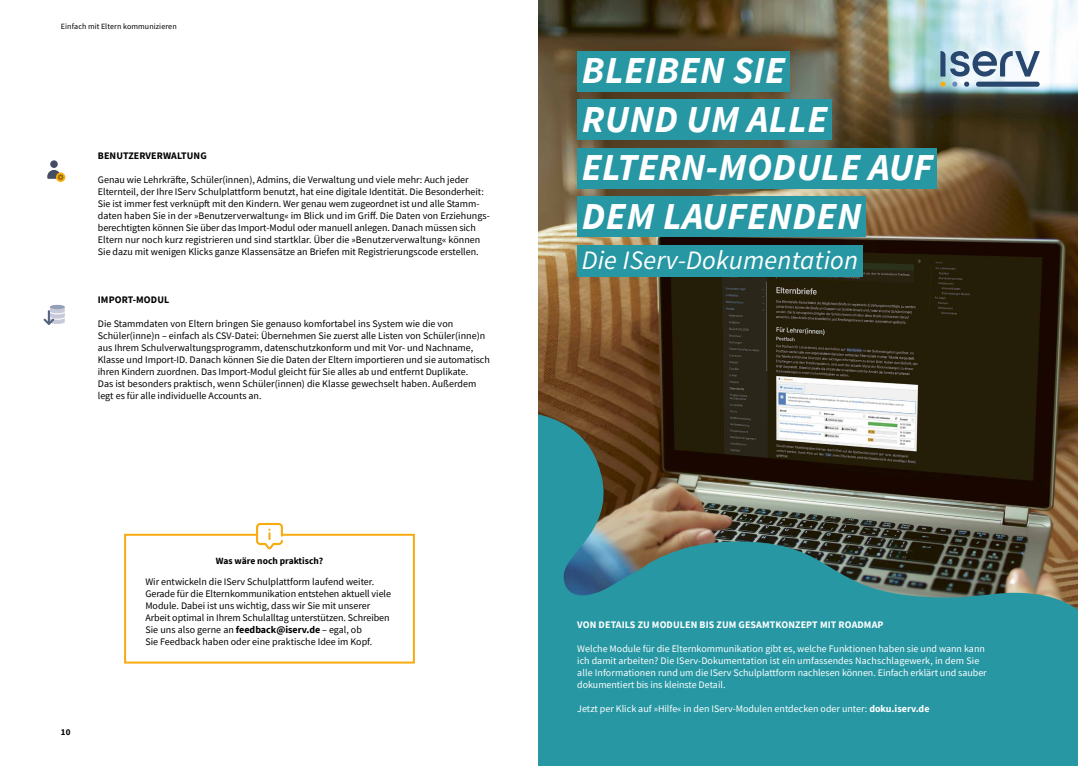
<style>
.page{position:relative;width:1078px;height:766px;background:#fff}
.page>*{position:absolute;margin:0;border:0;box-sizing:border-box;transform-origin:0 0}
.t1{font:italic 700 38px/48.5px "Source Sans Pro";letter-spacing:.01em;color:#fff}
.t2{font:italic 26.6px "Source Sans Pro";letter-spacing:.01em;color:#fff}
.t3{font:10px/12px "Source Sans Pro";color:#000}
.t4{font:10px/12px "Source Sans Pro";color:#fff}
.t5{font:700 10px "Source Sans Pro";letter-spacing:.01em;color:#fff}
.t6{font:700 10px "Source Sans Pro";letter-spacing:.01em;color:#000}
.t7{font:700 9.5px "Source Sans Pro";color:#000}
.t8{font:700 9px "Source Sans Pro";color:#000}
.t9{font:8px "Source Sans Pro";letter-spacing:.01em;color:#000}
.s1{font-weight:700}
</style>
<div class="page">
<div style="left:124px;top:533px;width:291px;height:130px;background:#fff;border:2px solid #f8aa11"></div>
<svg style="left:256px;top:523px;width:27px;height:26px"></svg>
<div style="left:50px;top:160px;width:8px;height:8px;background:#444e60;border-radius:50%"></div>
<svg style="left:56px;top:172px;width:9px;height:10px"></svg>
<svg style="left:47px;top:170px;width:17px;height:10px"></svg>
<svg style="left:43px;top:305px;width:22px;height:20px"></svg>
<img style="left:539px;top:0;width:538px;height:541px">
<svg style="left:539px;top:541px;width:538px;height:224px;fill:#2697a3"></svg>
<svg style="left:539px;top:411px;width:138px;height:233px"></svg>
<svg style="left:940px;top:51px;width:99px;height:25px"></svg>
<div style="left:975px;top:82px;width:64px;height:5px;background:#28476f;border-radius:3px"></div>
<svg style="left:963px;top:82px;width:5px;height:5px"></svg>
<svg style="left:952px;top:82px;width:5px;height:5px"></svg>
<svg style="left:940px;top:82px;width:5px;height:5px"></svg>
<div style="left:577px;top:100px;width:255px;height:40px;background:#2697a3"></div>
<div style="left:577px;top:51px;width:212px;height:40px;background:#2697a3"></div>
<div style="left:577px;top:148px;width:360px;height:40px;background:#2697a3"></div>
<div style="left:577px;top:197px;width:288px;height:40px;background:#2697a3"></div>
<div style="left:577px;top:245px;width:285px;height:32px;background:#2697a3"></div>
<p class="t9" style="left:61px;top:21px;width:117px">Einfach mit Eltern kommunizieren</p>
<p class="t6" style="left:98px;top:149px;width:110px">BENUTZERVERWALTUNG</p>
<p class="t3" style="left:98px;top:174px;width:393px">Genau wie Lehrkräfte, Schüler(innen), Admins, die Verwaltung und viele mehr: Auch jeder Elternteil, der Ihre IServ Schulplattform benutzt, hat eine digitale Identität. Die Besonderheit:<br>Sie ist immer fest verknüpft mit den Kindern. Wer genau wem zugeordnet ist und alle Stamm&shy;daten haben Sie in der »Benutzerverwaltung« im Blick und im Griff. Die Daten von Erziehungs&shy;berechtigten können Sie über das Import-Modul oder manuell anlegen. Danach müssen sich Eltern nur noch kurz registrieren und sind startklar. Über die »Benutzerverwaltung« können Sie dazu mit wenigen Klicks ganze Klassensätze an Briefen mit Registrierungscode erstellen.</p>
<p class="t6" style="left:98px;top:293px;width:73px">IMPORT-MODUL</p>
<p class="t3" style="left:98px;top:318px;width:393px">Die Stammdaten von Eltern bringen Sie genauso komfortabel ins System wie die von Schüler(inne)n – einfach als CSV-Datei: Übernehmen Sie zuerst alle Listen von Schüler(inne)n aus Ihrem Schulverwaltungsprogramm, datenschutzkonform und mit Vor- und Nachname, Klasse und Import-ID. Danach können Sie die Daten der Eltern importieren und sie automatisch ihren Kindern zuordnen. Das Import-Modul gleicht für Sie alles ab und entfernt Duplikate.<br>Das ist besonders praktisch, wenn Schüler(innen) die Klasse gewechselt haben. Außerdem legt es für alle individuelle Accounts an.</p>
<p class="t8" style="left:61px;top:725px;width:11px">10</p>
<p class="t7" style="left:216px;top:554px;width:109px">Was wäre noch praktisch?</p>
<p class="t3" style="left:145px;top:575px;width:247px">Wir entwickeln die IServ Schulplattform laufend weiter.<br>Gerade für die Elternkommunikation entstehen aktuell viele Module. Dabei ist uns wichtig, dass wir Sie mit unserer Arbeit optimal in Ihrem Schulalltag unterstützen. Schreiben Sie uns also gerne an <span class="s1">feedback@iserv.de</span> – egal, ob<br>Sie Feedback haben oder eine praktische Idee im Kopf.</p>
<h1 class="t1" style="left:581px;top:46px;width:205px">BLEIBEN SIE</h1>
<h1 class="t1" style="left:581px;top:94px;width:247px">RUND UM ALLE</h1>
<h1 class="t1" style="left:581px;top:143px;width:352px">ELTERN-MODULE AUF<br>DEM LAUFENDEN</h1>
<h2 class="t2" style="left:581px;top:243px;width:278px">Die IServ-Dokumentation</h2>
<p class="t5" style="left:577px;top:617px;width:307px">VON DETAILS ZU MODULEN BIS ZUM GESAMTKONZEPT MIT ROADMAP</p>
<p class="t4" style="left:577px;top:642px;width:411px">Welche Module für die Elternkommunikation gibt es, welche Funktionen haben sie und wann kann ich damit arbeiten? Die IServ-Dokumentation ist ein umfassendes Nachschlagewerk, in dem Sie alle Informationen rund um die IServ Schulplattform nachlesen können. Einfach erklärt und sauber dokumentiert bis ins kleinste Detail.</p>
<p class="t4" style="left:577px;top:702px;width:353px">Jetzt per Klick auf »Hilfe« in den IServ-Modulen entdecken oder unter: <span class="s1">doku.iserv.de</span></p>
</div>
